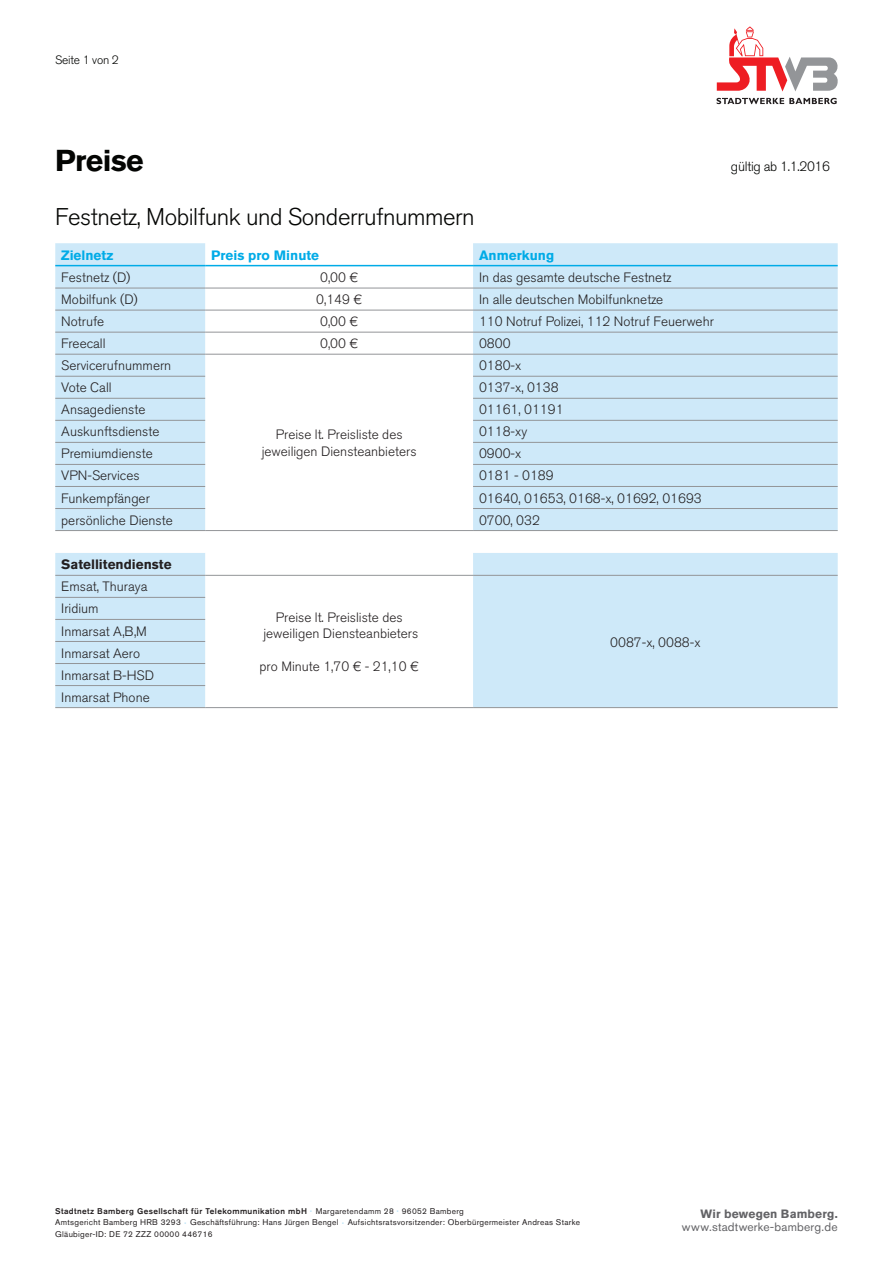
<style>
.page{position:relative;width:893px;height:1263px;background:#fff}
.page>*{position:absolute;margin:0;border:0;box-sizing:border-box;transform-origin:0 0}
.t1{font:700 30px "Akzidenz Grotesk BQ";letter-spacing:-.02em;color:#040503}
.t2{font:300 24px "Akzidenz Grotesk BQ";letter-spacing:-.02em;color:#040503}
.t3{font:300 13.5px/22px "Akzidenz Grotesk BQ";color:#231f20;text-align:center}
.t4{font:700 13.5px "Akzidenz Grotesk BQ";color:#00abe7}
.t5{font:700 13.5px "Akzidenz Grotesk BQ";color:#231f20}
.t6{font:300 13.5px "Akzidenz Grotesk BQ";letter-spacing:-.02em;color:#040503}
.t7{font:12px "Akzidenz Grotesk BQ";letter-spacing:.015em;color:#636366}
.t8{font:700 12px "Akzidenz Grotesk BQ";letter-spacing:.015em;color:#636366}
.t9{font:300 12px "Akzidenz Grotesk BQ";letter-spacing:-.02em;color:#040503}
.t10{font:8.25px/11.2px "Akzidenz Grotesk BQ";letter-spacing:.035em;color:#231f20}
.s1{font-weight:500}
.s2{font-size:5.25px;color:#aadbf5}
</style>
<div class="page">
<svg style="left:717px;top:26px;width:121px;height:66px"></svg>
<svg style="left:716px;top:98px;width:121px;height:6px"></svg>
<svg style="left:55px;top:243px;width:783px;height:464px;fill:#cee9f9"></svg>
<hr style="left:55px;top:265px;width:150px;height:1px;background:#00abe7">
<hr style="left:205px;top:265px;width:268px;height:1px;background:#00abe7">
<hr style="left:473px;top:265px;width:365px;height:1px;background:#00abe7">
<hr style="left:55px;top:288px;width:150px;height:1px;background:#939598">
<hr style="left:205px;top:288px;width:268px;height:1px;background:#939598">
<hr style="left:473px;top:288px;width:365px;height:1px;background:#939598">
<hr style="left:55px;top:310px;width:150px;height:1px;background:#939598">
<hr style="left:205px;top:310px;width:268px;height:1px;background:#939598">
<hr style="left:473px;top:310px;width:365px;height:1px;background:#939598">
<hr style="left:55px;top:332px;width:150px;height:1px;background:#939598">
<hr style="left:205px;top:332px;width:268px;height:1px;background:#939598">
<hr style="left:473px;top:332px;width:365px;height:1px;background:#939598">
<hr style="left:55px;top:354px;width:150px;height:1px;background:#939598">
<hr style="left:205px;top:354px;width:268px;height:1px;background:#939598">
<hr style="left:473px;top:354px;width:365px;height:1px;background:#939598">
<hr style="left:55px;top:376px;width:150px;height:1px;background:#939598">
<hr style="left:473px;top:376px;width:365px;height:1px;background:#939598">
<hr style="left:55px;top:398px;width:150px;height:1px;background:#939598">
<hr style="left:473px;top:398px;width:365px;height:1px;background:#939598">
<hr style="left:55px;top:420px;width:150px;height:1px;background:#939598">
<hr style="left:473px;top:420px;width:365px;height:1px;background:#939598">
<hr style="left:55px;top:442px;width:150px;height:1px;background:#939598">
<hr style="left:473px;top:442px;width:365px;height:1px;background:#939598">
<hr style="left:55px;top:464px;width:150px;height:1px;background:#939598">
<hr style="left:473px;top:464px;width:365px;height:1px;background:#939598">
<hr style="left:55px;top:486px;width:150px;height:1px;background:#939598">
<hr style="left:473px;top:486px;width:365px;height:1px;background:#939598">
<hr style="left:55px;top:508px;width:150px;height:1px;background:#939598">
<hr style="left:473px;top:508px;width:365px;height:1px;background:#939598">
<hr style="left:55px;top:530px;width:150px;height:1px;background:#939598">
<hr style="left:205px;top:530px;width:268px;height:1px;background:#939598">
<hr style="left:473px;top:530px;width:365px;height:1px;background:#939598">
<hr style="left:55px;top:575px;width:150px;height:1px;background:#939598">
<hr style="left:205px;top:575px;width:268px;height:1px;background:#939598">
<hr style="left:473px;top:575px;width:365px;height:1px;background:#939598">
<hr style="left:55px;top:597px;width:150px;height:1px;background:#939598">
<hr style="left:55px;top:619px;width:150px;height:1px;background:#939598">
<hr style="left:55px;top:641px;width:150px;height:1px;background:#939598">
<hr style="left:55px;top:663px;width:150px;height:1px;background:#939598">
<hr style="left:55px;top:685px;width:150px;height:1px;background:#939598">
<hr style="left:55px;top:707px;width:150px;height:1px;background:#939598">
<hr style="left:205px;top:707px;width:268px;height:1px;background:#939598">
<hr style="left:473px;top:707px;width:365px;height:1px;background:#939598">
<p class="t9" style="left:55px;top:53px;width:65px">Seite 1 von 2</p>
<h1 class="t1" style="left:55px;top:143px;width:90px">Preise</h1>
<p class="t6" style="left:731px;top:159px;width:101px">gültig ab 1.1.2016</p>
<h2 class="t2" style="left:55px;top:203px;width:421px">Festnetz, Mobilfunk und Sonderrufnummern</h2>
<p class="t4" style="left:61px;top:247px;width:54px">Zielnetz</p>
<p class="t4" style="left:211px;top:247px;width:110px">Preis pro Minute</p>
<p class="t4" style="left:479px;top:247px;width:77px">Anmerkung</p>
<p class="t3" style="left:61px;top:267px;width:71px">Festnetz (D)</p>
<p class="t3" style="left:320px;top:267px;width:39px">0,00 €</p>
<p class="t3" style="left:479px;top:267px;width:194px">In das gesamte deutsche Festnetz</p>
<p class="t3" style="left:61px;top:289px;width:78px">Mobilfunk (D)</p>
<p class="t3" style="left:316px;top:289px;width:47px">0,149 €</p>
<p class="t3" style="left:479px;top:289px;width:186px">In alle deutschen Mobilfunknetze</p>
<p class="t3" style="left:61px;top:311px;width:45px">Notrufe</p>
<p class="t3" style="left:320px;top:311px;width:39px">0,00 €</p>
<p class="t3" style="left:479px;top:311px;width:236px">110 Notruf Polizei, 112 Notruf Feuerwehr</p>
<p class="t3" style="left:61px;top:333px;width:46px">Freecall</p>
<p class="t3" style="left:320px;top:333px;width:39px">0,00 €</p>
<p class="t3" style="left:479px;top:333px;width:33px">0800</p>
<p class="t3" style="left:61px;top:355px;width:112px">Servicerufnummern</p>
<p class="t3" style="left:479px;top:355px;width:44px">0180-x</p>
<p class="t3" style="left:61px;top:377px;width:52px">Vote Call</p>
<p class="t3" style="left:479px;top:377px;width:81px">0137-x, 0138</p>
<p class="t3" style="left:61px;top:399px;width:86px">Ansagedienste</p>
<p class="t3" style="left:479px;top:399px;width:86px">01161, 01191</p>
<p class="t3" style="left:61px;top:421px;width:100px">Auskunftsdienste</p>
<p class="t3" style="left:479px;top:421px;width:50px">0118-xy</p>
<p class="t3" style="left:61px;top:443px;width:93px">Premiumdienste</p>
<p class="t3" style="left:479px;top:443px;width:44px">0900-x</p>
<p class="t3" style="left:61px;top:465px;width:80px">VPN-Services</p>
<p class="t3" style="left:479px;top:465px;width:76px">0181 - 0189</p>
<p class="t3" style="left:61px;top:487px;width:90px">Funkempfänger</p>
<p class="t3" style="left:479px;top:487px;width:224px">01640, 01653, 0168-x, 01692, 01693</p>
<p class="t3" style="left:61px;top:509px;width:113px">persönliche Dienste</p>
<p class="t3" style="left:479px;top:509px;width:62px">0700, 032</p>
<p class="t5" style="left:61px;top:557px;width:112px">Satellitendienste</p>
<p class="t3" style="left:61px;top:576px;width:88px">Emsat, Thuraya</p>
<p class="t3" style="left:263px;top:610px;width:156px;line-height:16.2px">Preise lt. Preisliste des jeweiligen Diensteanbieters</p>
<p class="t3" style="left:260px;top:655px;width:161px">pro Minute 1,70 € - 21,10 €</p>
<p class="t3" style="left:262px;top:427px;width:156px;line-height:16.2px">Preise lt. Preisliste des jeweiligen Diensteanbieters</p>
<p class="t3" style="left:61px;top:598px;width:94px;text-align:left">Iridium<br>Inmarsat A,B,M<br>Inmarsat Aero<br>Inmarsat B-HSD<br>Inmarsat Phone</p>
<p class="t3" style="left:610px;top:631px;width:92px">0087-x, 0088-x</p>
<p class="t10" style="left:55px;top:1205px;width:526px"><span class="s1">Stadtnetz Bamberg Gesellschaft für Telekommunikation mbH</span> <span class="s2">•</span> Margaretendamm 28 <span class="s2">•</span> 96052 Bamberg<br>Amtsgericht Bamberg HRB 3293 <span class="s2">•</span> Geschäftsführung: Hans Jürgen Bengel <span class="s2">•</span> Aufsichtsratsvorsitzender: Oberbürgermeister Andreas Starke<br>Gläubiger-ID: DE 72 ZZZ 00000 446716</p>
<p class="t8" style="left:700px;top:1206px;width:139px">Wir bewegen Bamberg.</p>
<p class="t7" style="left:682px;top:1220px;width:157px">www.stadtwerke-bamberg.de</p>
</div>
